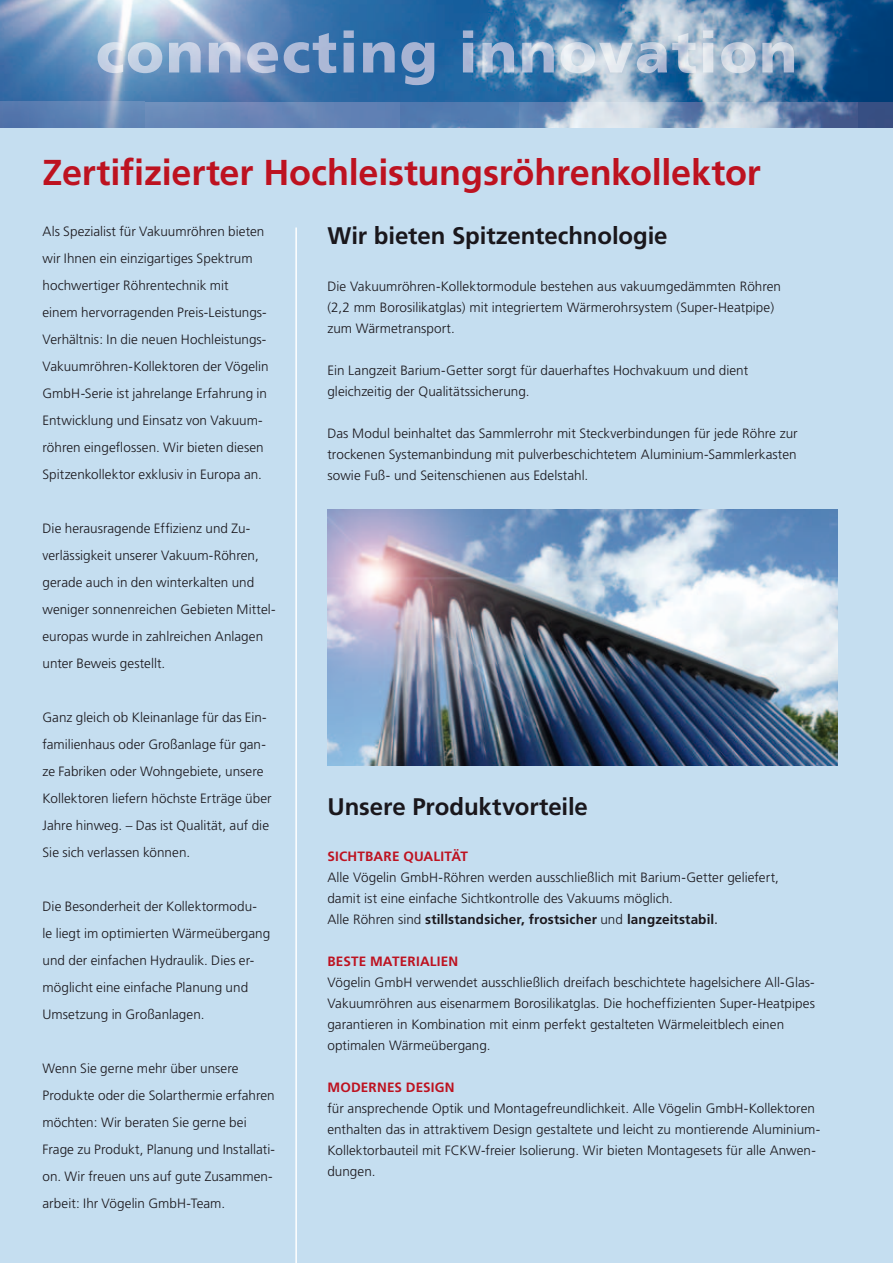
<style>
.page{position:relative;width:893px;height:1263px;background:#c5def0}
.page>*{position:absolute;margin:0;border:0;box-sizing:border-box;transform-origin:0 0}
.t1{font:700 36px "Frutiger";letter-spacing:-.005em;color:#bd1220}
.t2{font:700 24px "Frutiger";letter-spacing:-.005em;color:#1a171c}
.t3{font:300 13.5px/27px "Frutiger";color:#1a171c}
.t4{font:700 13.5px "Frutiger";letter-spacing:.015em;color:#bd1220}
.s1{font-weight:700}
.s2{font-weight:400;font-stretch:condensed}
</style>
<div class="page">
<img style="left:0;top:0;width:893px;height:102px">
<img style="left:0;top:102px;width:893px;height:26px">
<img style="left:247px;top:30px;width:547px;height:55px">
<hr style="left:295px;top:227px;width:2px;height:1036px;background:#fff">
<img style="left:327px;top:510px;width:511px;height:255px">
<h1 class="t1" style="left:43px;top:152px;width:720px">Zertifizierter Hochleistungsröhrenkollektor</h1>
<p class="t3" style="left:43px;top:218px;width:228px">Als Spezialist für Vakuumröhren bieten wir Ihnen ein einzigartiges Spektrum hochwertiger Röhrentechnik mit<br>einem hervorragenden Preis-Leistungs-Verhältnis: In die neuen Hochleistungs-Vakuumröhren-Kollektoren der Vögelin GmbH-Serie ist jahrelange Erfahrung in Entwicklung und Einsatz von Vakuum&shy;röhren eingeflossen. Wir bieten diesen Spitzenkollektor exklusiv in Europa an.</p>
<h2 class="t2" style="left:327px;top:222px;width:342px">Wir bieten Spitzentechnologie</h2>
<p class="t3" style="left:327px;top:275px;width:455px;line-height:21px">Die Vakuumröhren-Kollektormodule bestehen aus vakuumgedämmten Röhren (2,2 mm Borosilikatglas) mit integriertem Wärmerohrsystem (Super-Heatpipe) zum Wärmetransport.</p>
<p class="t3" style="left:327px;top:359px;width:422px;line-height:21px">Ein Langzeit Barium-Getter sorgt für dauerhaftes Hochvakuum und dient gleichzeitig der Qualitätssicherung.</p>
<p class="t3" style="left:327px;top:422px;width:472px;line-height:21px;text-align:justify">Das Modul beinhaltet das Sammlerrohr mit Steckverbindungen für jede Röhre zur trockenen Systemanbindung mit pulverbeschichtetem Aluminium-Sammlerkasten sowie Fuß- und Seitenschienen aus Edelstahl.</p>
<p class="t3" style="left:43px;top:515px;width:235px">Die herausragende Effizienz und Zu&shy;verlässigkeit unserer Vakuum-Röhren, gerade auch in den winterkalten und weniger sonnenreichen Gebieten Mittel&shy;europas wurde in zahlreichen Anlagen unter Beweis gestellt.</p>
<p class="t3" style="left:43px;top:704px;width:231px">Ganz gleich ob Kleinanlage für das Ein&shy;familienhaus oder Großanlage für gan&shy;ze Fabriken oder Wohngebiete, unsere Kollektoren liefern höchste Erträge über Jahre hinweg. – Das ist Qualität, auf die Sie sich verlassen können.</p>
<p class="t3" style="left:43px;top:893px;width:229px">Die Besonderheit der Kollektormodu&shy;le liegt im optimierten Wärmeübergang und der einfachen Hydraulik. Dies er&shy;möglicht eine einfache Planung und Umsetzung in Großanlagen.</p>
<p class="t3" style="left:43px;top:1055px;width:234px">Wenn Sie gerne mehr über unsere Produkte oder die Solarthermie erfahren möchten: Wir beraten Sie gerne bei Frage zu Produkt, Planung und Installati&shy;on. Wir freuen uns auf gute Zusammen&shy;arbeit: Ihr Vögelin GmbH-Team.</p>
<h2 class="t2" style="left:327px;top:792px;width:262px">Unsere Produktvorteile</h2>
<p class="t4" style="left:327px;top:848px;width:142px">Sichtbare Qualität</p>
<p class="t3" style="left:327px;top:867px;width:453px;line-height:21px">Alle Vögelin GmbH-Röhren werden ausschließlich mit Barium-Getter geliefert, damit ist eine einfache Sichtkontrolle des Vakuums möglich.<br>Alle Röhren sind <span class="s1">stillstandsicher, frostsicher</span> und <span class="s1">langzeitstabil</span><span class="s2">.</span></p>
<p class="t4" style="left:327px;top:953px;width:132px">Beste Materialien</p>
<p class="t3" style="left:327px;top:972px;width:489px;line-height:21px">Vögelin GmbH verwendet ausschließlich dreifach beschichtete hagelsichere All-Glas-Vakuumröhren aus eisenarmem Borosilikatglas. Die hocheffizienten Super-Heatpipes garantieren in Kombination mit einm perfekt gestalteten Wärmeleitblech einen optimalen Wärmeübergang.</p>
<p class="t4" style="left:327px;top:1079px;width:129px">Modernes Design</p>
<p class="t3" style="left:327px;top:1098px;width:494px;line-height:21px">für ansprechende Optik und Montagefreundlichkeit. Alle Vögelin GmbH-Kollektoren enthalten das in attraktivem Design gestaltete und leicht zu montierende Aluminium-Kollektorbauteil mit FCKW-freier Isolierung. Wir bieten Montagesets für alle Anwen&shy;dungen.</p>
</div>
